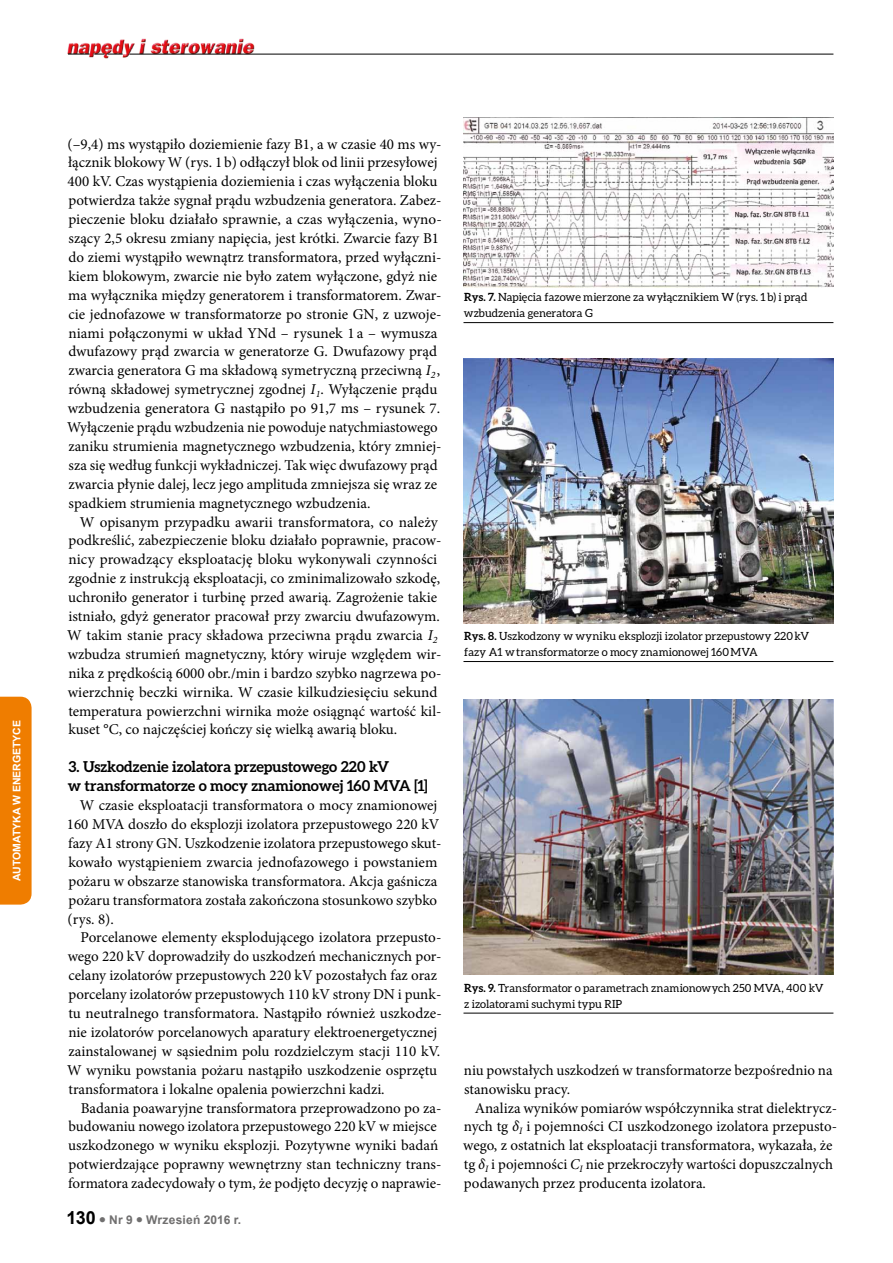
<style>
.page{position:relative;width:893px;height:1263px;background:#fff}
.page>*{position:absolute;margin:0;border:0;box-sizing:border-box;transform-origin:0 0}
.t1{font:15px/18.9px "Minion Pro";color:#000}
.t2{font:700 15px/18.9px "Aleo";color:#000}
.t3{font:700 12px "Arial";letter-spacing:.015em;color:#706f6f}
.t4{font:11.25px/15.9px "Aleo";letter-spacing:.005em;color:#000}
.t5{font:700 10.5px "Arial";color:#fff}
.s1{font-style:italic}
.s2{font-size:18px;color:#000}
.s3{font-weight:700}
</style>
<div class="page">
<img style="left:67px;top:38px;width:190px;height:21px">
<hr style="left:129px;top:54px;width:704px;height:1px;background:#000">
<svg style="left:68px;top:54px;width:55px;height:1px"></svg>
<div style="left:0;top:697px;width:32px;height:208px;background:#ef7d00"></div>
<img style="left:463px;top:117px;width:370px;height:171px">
<hr style="left:463px;top:322px;width:370px;height:1px;background:#000">
<hr style="left:463px;top:661px;width:370px;height:1px;background:#000">
<hr style="left:463px;top:1013px;width:370px;height:1px;background:#000">
<img style="left:463px;top:358px;width:370px;height:265px">
<img style="left:463px;top:699px;width:370px;height:276px">
<p class="t5" style="left:10px;top:881px;width:163px;rotate:-90deg">AUTOMATYKA W ENERGETYCE</p>
<p class="t1" style="left:67px;top:134px;width:376px">(–9,4) ms wystąpiło doziemienie fazy B1, a w czasie 40 ms wy&shy;łącznik blokowy W (rys. 1b) odłączył blok od linii przesyłowej 400 kV. Czas wystąpienia doziemienia i czas wyłączenia bloku potwierdza także sygnał prądu wzbudzenia generatora. Zabez&shy;pieczenie bloku działało sprawnie, a czas wyłączenia, wyno&shy;szący 2,5 okresu zmiany napięcia, jest krótki. Zwarcie fazy B1 do ziemi wystąpiło wewnątrz transformatora, przed wyłączni&shy;kiem blokowym, zwarcie nie było zatem wyłączone, gdyż nie ma wyłącznika między generatorem i transformatorem. Zwar&shy;cie jednofazowe w transformatorze po stronie GN, z uzwoje&shy;niami połączonymi w układ YNd – rysunek 1 a – wymusza dwufazowy prąd zwarcia w generatorze G. Dwufazowy prąd zwarcia generatora G ma składową symetryczną przeciwną <span class="s1">I</span><sub>2</sub> , równą składowej symetrycznej zgodnej <span class="s1">I</span><sub>1</sub>. Wyłączenie prądu wzbudzenia generatora G nastąpiło po 91,7 ms – rysunek 7.<br>Wyłączenie prądu wzbudzenia nie powoduje natychmiastowego zaniku strumienia magnetycznego wzbudzenia, który zmniej&shy;sza się według funkcji wykładniczej. Tak więc dwufazowy prąd zwarcia płynie dalej, lecz jego amplituda zmniejsza się wraz ze spadkiem strumienia magnetycznego wzbudzenia.</p>
<p class="t1" style="left:67px;top:512px;width:376px;text-indent:13px">W opisanym przypadku awarii transformatora, co należy podkreślić, zabezpieczenie bloku działało poprawnie, pracow&shy;nicy prowadzący eksploatację bloku wykonywali czynności zgodnie z instrukcją eksploatacji, co zminimalizowało szkodę, uchroniło generator i turbinę przed awarią. Zagrożenie takie istniało, gdyż generator pracował przy zwarciu dwufazowym.<br>W takim stanie pracy składowa przeciwna prądu zwarcia <span class="s1">I</span><sub>2 </sub>wzbudza strumień magnetyczny, który wiruje względem wir&shy;nika z prędkością 6000 obr./min i bardzo szybko nagrzewa po&shy;wierzchnię beczki wirnika. W czasie kilkudziesięciu sekund temperatura powierzchni wirnika może osiągnąć wartość kil&shy;kuset °C, co najczęściej kończy się wielką awarią bloku.</p>
<p class="t2" style="left:68px;top:757px;width:361px">3. Uszkodzenie izolatora przepustowego 220 kV<br>w transformatorze o mocy znamionowej 160 MVA [1]</p>
<p class="t1" style="left:67px;top:796px;width:376px;text-indent:13px">W czasie eksploatacji transformatora o mocy znamionowej 160 MVA doszło do eksplozji izolatora przepustowego 220 kV fazy A1 strony GN. Uszkodzenie izolatora przepustowego skut&shy;kowało wystąpieniem zwarcia jednofazowego i powstaniem pożaru w obszarze stanowiska transformatora. Akcja gaśnicza pożaru transformatora została zakończona stosunkowo szybko (rys. 8).</p>
<p class="t1" style="left:67px;top:928px;width:376px;text-indent:14px">Porcelanowe elementy eksplodującego izolatora przepusto&shy;wego 220 kV doprowadziły do uszkodzeń mechanicznych por&shy;celany izolatorów przepustowych 220 kV pozostałych faz oraz porcelany izolatorów przepustowych 110 kV strony DN i punk&shy;tu neutralnego transformatora. Nastąpiło również uszkodze&shy;nie izolatorów porcelanowych aparatury elektroenergetycznej zainstalowanej w sąsiednim polu rozdzielczym stacji 110 kV.<br>W wyniku powstania pożaru nastąpiło uszkodzenie osprzętu transformatora i lokalne opalenia powierzchni kadzi.</p>
<p class="t1" style="left:68px;top:1098px;width:375px;text-indent:12px">Badania poawaryjne transformatora przeprowadzono po za&shy;budowaniu nowego izolatora przepustowego 220 kV w miejsce uszkodzonego w wyniku eksplozji. Pozytywne wyniki badań potwierdzające poprawny wewnętrzny stan techniczny trans&shy;formatora zadecydowały o tym, że podjęto decyzję o naprawie-</p>
<p class="t3" style="left:67px;top:1212px;width:176px"><span class="s2">130</span> ● Nr 9 ● Wrzesień 2016 r.</p>
<p class="t4" style="left:464px;top:289px;width:345px"><span class="s3">Rys. 7.</span> Napięcia fazowe mierzone za wyłącznikiem W (rys. 1b) i prąd wzbudzenia generatora G</p>
<p class="t4" style="left:464px;top:628px;width:346px"><span class="s3">Rys. 8.</span> Uszkodzony w wyniku eksplozji izolator przepustowy 220 kV fazy A1 w transformatorze o mocy znamionowej 160 MVA</p>
<p class="t4" style="left:464px;top:980px;width:361px"><span class="s3">Rys. 9.</span> Transformator o parametrach znamionowych 250 MVA, 400 kV z izolatorami suchymi typu RIP</p>
<p class="t1" style="left:464px;top:1060px;width:370px">niu powstałych uszkodzeń w transformatorze bezpośrednio na stanowisku pracy.</p>
<p class="t1" style="left:463px;top:1098px;width:375px;text-indent:12px">Analiza wyników pomiarów współczynnika strat dielektrycz&shy;nych tg <span class="s1">δ</span><sub>I</sub> i pojemności CI uszkodzonego izolatora przepusto&shy;wego, z ostatnich lat eksploatacji transformatora, wykazała, że tg <span class="s1">δ</span><sub>I</sub> i pojemności <span class="s1">C</span><sub>I</sub> nie przekroczyły wartości dopuszczalnych podawanych przez producenta izolatora.</p>
</div>
